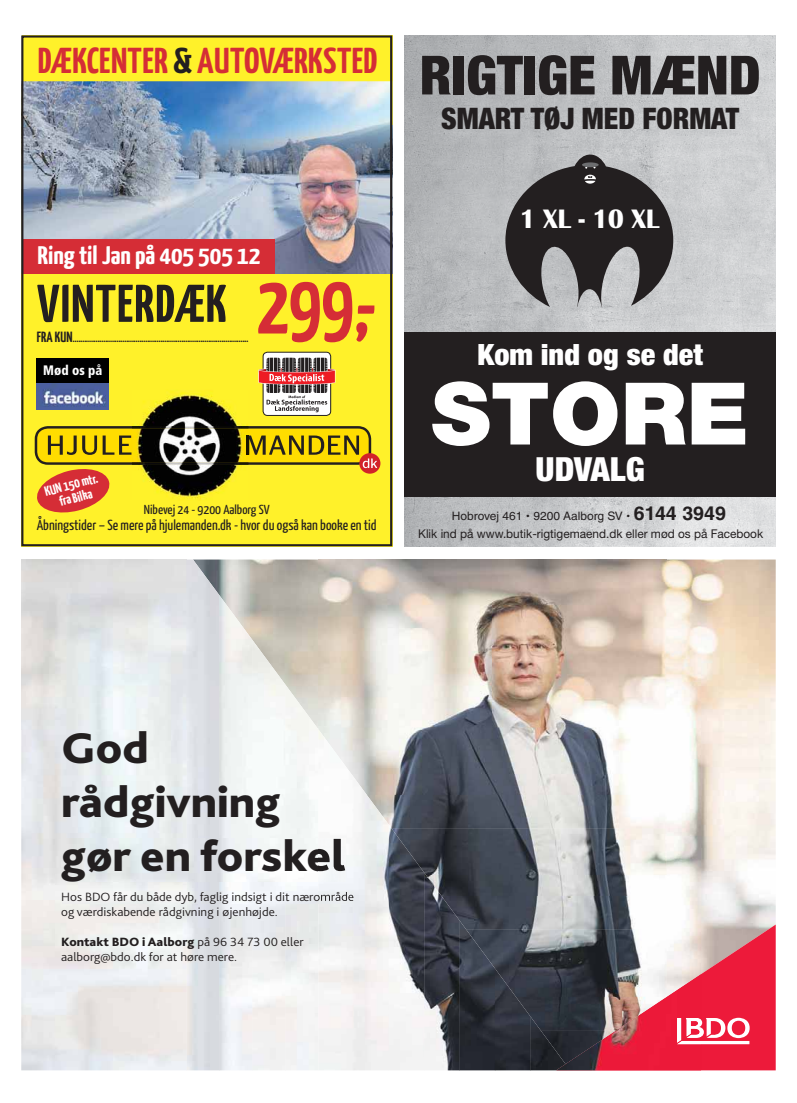
<style>
.page{position:relative;width:797px;height:1103px;background:#fff}
.page>*{position:absolute;margin:0;border:0;box-sizing:border-box;transform-origin:0 0}
.t1{font:900 86.4px "Helvetica Neue LT Std";color:#fff}
.t2{font:700 84.8px "Yanone Kaffeesatz";color:#d52d36;scale:.96 1}
.t3{font:900 condensed 54.1px "Helvetica Neue LT Std";color:#231f20}
.t4{font:700 53px "Yanone Kaffeesatz";letter-spacing:.02em;color:#231f20}
.t5{font:800 45px/54px "Bliss Pro";color:#231f20;scale:1.05 1}
.t6{font:700 36px "Yanone Kaffeesatz";letter-spacing:.01em;color:#d52d36;scale:1.05 1}
.t7{font:900 condensed 33.3px "Helvetica Neue LT Std";color:#fff}
.t8{font:900 condensed 29.7px "Helvetica Neue LT Std";color:#231f20}
.t9{font:900 condensed 29.4px "Helvetica Neue LT Std";color:#fff}
.t10{font:700 27.6px "Britannic";color:#fff;scale:.93 1}
.t11{font:700 25.4px "Yanone Kaffeesatz";color:#fff;scale:1.14 1}
.t12{font:14.6px "Yanone Kaffeesatz";color:#231f20}
.t13{font:900 condensed 13.7px "Frutiger LT Std";color:#fff;scale:.93 1}
.t14{font:700 13.6px/13.6px "Yanone Kaffeesatz";color:#fff;text-align:center}
.t15{font:13px "Yanone Kaffeesatz";color:#231f20;scale:1.08 1}
.t16{font:300 12.6px/15.1px "Bliss Pro";color:#231f20;scale:1.05 1}
.t17{font:12.1px "Helvetica Neue LT Std";color:#231f20}
.t18{font:11.7px "Helvetica LT Std";color:#231f20}
.t19{font:700 10.6px "Yanone Kaffeesatz";color:#231f20;scale:.96 1}
.s1{color:#231f20}
.s2{font-size:14.8px}
.s3{font-family:"Raleway";font-weight:700}
.s4{font-weight:700;font-size:19.1px}
.s5{font-weight:800}
</style>
<div class="page">
<div style="left:21px;top:85px;width:371px;height:461px;background:#fff12a"></div>
<div style="left:36px;top:358px;width:73px;height:25px;background:#000"></div>
<img style="left:36px;top:383px;width:73px;height:26px">
<img style="left:132px;top:392px;width:116px;height:34px">
<div style="left:359px;top:453px;width:21px;height:21px;background:#d2232a;border-radius:50%"></div>
<svg style="left:34px;top:426px;width:343px;height:87px"></svg>
<div style="left:22px;top:35px;width:370px;height:50px;background:#fff12a"></div>
<img style="left:24px;top:81px;width:365px;height:158px">
<div style="left:263px;top:352px;width:67px;height:63px;background:#fff;border-radius:4px"></div>
<div style="left:262px;top:352px;width:69px;height:64px;border:1px solid #231f20;border-radius:4px"></div>
<svg style="left:258px;top:357px;width:77px;height:55px"></svg>
<img style="left:274px;top:125px;width:115px;height:149px">
<div style="left:22px;top:239px;width:253px;height:35px;background:#d52d36"></div>
<div style="left:21px;top:35px;width:371px;height:511px;border:2px solid #231f20"></div>
<img style="left:404px;top:35px;width:371px;height:511px">
<svg style="left:505px;top:155px;width:168px;height:152px;background:#615f61"></svg>
<div style="left:404px;top:332px;width:371px;height:165px;background:#231f20"></div>
<img style="left:219px;top:559px;width:556px;height:365px">
<img style="left:21px;top:559px;width:198px;height:511px">
<img style="left:219px;top:595px;width:34px;height:475px">
<img style="left:252px;top:640px;width:34px;height:430px">
<img style="left:285px;top:684px;width:33px;height:386px">
<img style="left:62px;top:839px;width:256px;height:42px">
<img style="left:62px;top:892px;width:256px;height:12px">
<svg style="left:701px;top:924px;width:74px;height:146px;background:#e6425a"></svg>
<img style="left:318px;top:559px;width:348px;height:236px">
<img style="left:666px;top:559px;width:35px;height:415px">
<img style="left:389px;top:795px;width:277px;height:33px">
<img style="left:424px;top:828px;width:242px;height:68px">
<img style="left:460px;top:896px;width:206px;height:33px">
<img style="left:495px;top:929px;width:171px;height:68px">
<img style="left:530px;top:997px;width:26px;height:19px">
<img style="left:318px;top:729px;width:36px;height:341px">
<img style="left:353px;top:777px;width:36px;height:293px">
<img style="left:389px;top:824px;width:35px;height:246px">
<img style="left:424px;top:872px;width:36px;height:198px">
<img style="left:459px;top:920px;width:36px;height:150px">
<img style="left:495px;top:968px;width:35px;height:102px">
<img style="left:530px;top:1016px;width:26px;height:54px">
<img style="left:556px;top:974px;width:145px;height:96px">
<img style="left:685px;top:1018px;width:16px;height:20px">
<img style="left:677px;top:1018px;width:4px;height:23px">
<img style="left:677px;top:1041px;width:24px;height:3px">
<img style="left:318px;top:839px;width:27px;height:33px">
<h3 class="t6" style="left:38px;top:40px;width:325px">DÆKCENTER <span class="s1">&amp;</span> AUTOVÆRKSTED</h3>
<h3 class="t11" style="left:37px;top:240px;width:197px">Ring til Jan på 405 505 12</h3>
<h3 class="t4" style="left:37px;top:272px;width:192px">VINTERDÆK</h3>
<p class="t19" style="left:37px;top:332px;width:222px"><span class="s2">FRA KUN</span> ............................................................................................</p>
<p class="t13" style="left:43px;top:363px;width:65px">Mød os på</p>
<h2 class="t2" style="left:256px;top:255px;width:127px">299,-</h2>
<p class="t14" style="left:43px;top:485px;width:56px;rotate:-15deg">KUN 150 mtr. fra Bilka</p>
<p class="t15" style="left:144px;top:503px;width:118px">Nibevej 24 - 9200 Aalborg SV</p>
<p class="t12" style="left:37px;top:518px;width:341px">Åbningstider – Se mere på hjulemanden.dk - hvor du også kan booke en tid</p>
<h3 class="t3" style="left:419px;top:56px;width:342px">RIGTIGE MÆND</h3>
<h3 class="t8" style="left:441px;top:108px;width:299px">SMART TØJ MED FORMAT</h3>
<h3 class="t10" style="left:519px;top:202px;width:151px">1 XL - 10 XL</h3>
<h3 class="t9" style="left:477px;top:344px;width:227px">Kom ind og se det</h3>
<h1 class="t1" style="left:431px;top:383px;width:319px">STORE</h1>
<h3 class="t7" style="left:535px;top:457px;width:111px">UDVALG</h3>
<p class="t18" style="left:452px;top:509px;width:275px">Hobrovej 461 <span class="s3">•</span> 9200 Aalborg SV <span class="s3">•</span> <span class="s4">6144 3949</span></p>
<p class="t17" style="left:418px;top:529px;width:346px">Klik ind på www.butik-rigtigemaend.dk eller mød os på Facebook</p>
<h3 class="t5" style="left:61px;top:725px;width:273px">God rådgivning gør en forskel</h3>
<p class="t16" style="left:61px;top:890px;width:280px">Hos BDO får du både dyb, faglig indsigt i dit nærområde og værdiskabende rådgivning i øjenhøjde.</p>
<p class="t16" style="left:61px;top:935px;width:232px"><span class="s5">Kontakt BDO i Aalborg</span> på 96 34 73 00 eller aalborg@bdo.dk for at høre mere.</p>
</div>
